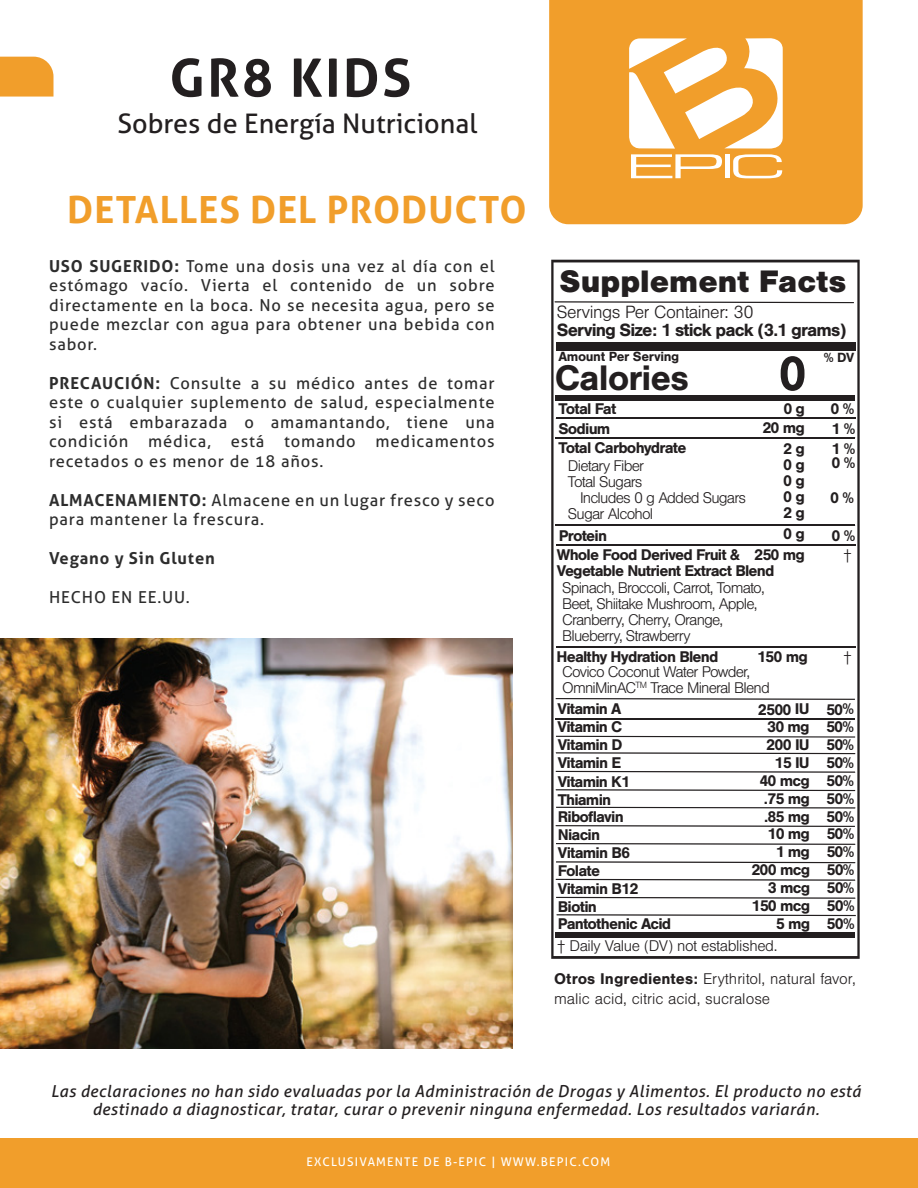
<style>
.page{position:relative;width:918px;height:1188px;background:#fff}
.page>*{position:absolute;margin:0;border:0;box-sizing:border-box;transform-origin:0 0}
.t1{font:700 52.5px "Aller";letter-spacing:.05em;color:#231f20}
.t2{font:700 50.7px "Nimbus San";color:#231f20}
.t3{font:700 37.5px "Aller";letter-spacing:.025em;color:#f19e2b}
.t4{font:700 36.9px "Nimbus San";letter-spacing:-.025em;color:#231f20}
.t5{font:900 32.25px "Nimbus San";color:#231f20}
.t6{font:27px "Aller";color:#231f20}
.t7{font:700 18.45px "Nimbus San";letter-spacing:-.05em;color:#231f20}
.t8{font:300 18.45px "Nimbus San";letter-spacing:-.025em;color:#231f20}
.t9{font:16.5px/19.5px "Aller";letter-spacing:.05em;color:#2d2d2d;text-align:justify}
.t10{font:italic 16.5px/18px "Aller";letter-spacing:.025em;color:#231f20;text-align:center}
.t11{font:700 16.5px "Aller";letter-spacing:.05em;color:#2d2d2d}
.t12{font:300 16.2px/19.4px "Nimbus San";color:#231f20}
.t13{font:700 16.05px/17.9px "Nimbus San";letter-spacing:-.05em;color:#231f20}
.t14{font:300 16.05px/16px "Nimbus San";letter-spacing:-.05em;color:#231f20}
.t15{font:300 16.05px "Nimbus San";letter-spacing:-.025em;color:#231f20}
.t16{font:700 13.8px "Nimbus San";letter-spacing:-.025em;color:#231f20}
.t17{font:12px "Aller";letter-spacing:.1em;color:#fff}
.s1{font-weight:700}
</style>
<div class="page">
<div style="left:549px;top:0;width:314px;height:224px;background:#f19e2b"></div>
<div style="left:0;top:1138px;width:918px;height:50px;background:#f19e2b"></div>
<div style="left:0;top:57px;width:53px;height:40px;background:#f19e2b"></div>
<svg style="left:629px;top:38px;width:154px;height:140px"></svg>
<img style="left:0;top:638px;width:513px;height:410px">
<svg style="left:551px;top:260px;width:309px;height:699px"></svg>
<svg style="left:555px;top:301px;width:299px;height:2px"></svg>
<div style="left:556px;top:342px;width:299px;height:8px;background:#231f20"></div>
<div style="left:556px;top:395px;width:299px;height:5px;background:#231f20"></div>
<hr style="left:556px;top:417px;width:299px;height:2px;background:#231f20">
<hr style="left:557px;top:544px;width:299px;height:2px;background:#231f20">
<hr style="left:556px;top:437px;width:299px;height:2px;background:#231f20">
<div style="left:556px;top:932px;width:299px;height:5px;background:#231f20"></div>
<hr style="left:557px;top:647px;width:299px;height:1px;background:#231f20">
<svg style="left:556px;top:698px;width:299px;height:2px"></svg>
<hr style="left:556px;top:718px;width:299px;height:1px;background:#231f20">
<svg style="left:556px;top:736px;width:299px;height:2px"></svg>
<svg style="left:556px;top:752px;width:299px;height:2px"></svg>
<svg style="left:556px;top:771px;width:299px;height:2px"></svg>
<svg style="left:556px;top:789px;width:299px;height:2px"></svg>
<svg style="left:556px;top:807px;width:299px;height:2px"></svg>
<svg style="left:556px;top:825px;width:299px;height:2px"></svg>
<svg style="left:556px;top:861px;width:299px;height:2px"></svg>
<svg style="left:556px;top:843px;width:299px;height:2px"></svg>
<svg style="left:556px;top:879px;width:299px;height:2px"></svg>
<svg style="left:556px;top:897px;width:299px;height:2px"></svg>
<hr style="left:556px;top:525px;width:299px;height:1px;background:#231f20">
<svg style="left:557px;top:914px;width:299px;height:2px"></svg>
<h1 class="t1" style="left:169px;top:46px;width:243px">GR8 KIDS</h1>
<h3 class="t6" style="left:117px;top:107px;width:362px">Sobres de Energía Nutricional</h3>
<h3 class="t3" style="left:67px;top:187px;width:461px">DETALLES DEL PRODUCTO</h3>
<p class="t9" style="left:49px;top:256px;width:447px"><span class="s1">USO SUGERIDO:</span> Tome una dosis una vez al día con el estómago vacío. Vierta el contenido de un sobre directamente en la boca. No se necesita agua, pero se puede mezclar con agua para obtener una bebida con sabor.</p>
<p class="t9" style="left:49px;top:373px;width:447px"><span class="s1">PRECAUCIÓN:</span> Consulte a su médico antes de tomar este o cualquier suplemento de salud, especialmente si está embarazada o amamantando, tiene una condición médica, está tomando medicamentos recetados o es menor de 18 años.</p>
<p class="t9" style="left:49px;top:490px;width:447px"><span class="s1">ALMACENAMIENTO:</span> Almacene en un lugar fresco y seco para mantener la frescura.</p>
<p class="t11" style="left:49px;top:548px;width:167px">Vegano y Sin Gluten</p>
<p class="t9" style="left:49px;top:588px;width:142px">HECHO EN EE.UU.</p>
<h3 class="t5" style="left:560px;top:263px;width:288px">Supplement Facts</h3>
<p class="t8" style="left:557px;top:302px;width:198px">Servings Per Container: 30</p>
<p class="t7" style="left:557px;top:319px;width:291px">Serving Size: 1 stick pack (3.1 grams)</p>
<p class="t16" style="left:558px;top:348px;width:122px">Amount Per Serving</p>
<p class="t16" style="left:824px;top:349px;width:32px">% DV</p>
<p class="t13" style="left:558px;top:398px;width:59px;line-height:20.5px">Total Fat<br>Sodium</p>
<p class="t13" style="left:558px;top:439px;width:130px">Total Carbohydrate</p>
<h3 class="t4" style="left:555px;top:357px;width:136px">Calories</h3>
<h2 class="t2" style="left:778px;top:345px;width:30px">0</h2>
<p class="t13" style="left:783px;top:400px;width:23px">0 g</p>
<p class="t13" style="left:831px;top:400px;width:25px">0 %</p>
<p class="t13" style="left:762px;top:418px;width:44px;line-height:20.5px;text-align:right">20 mg<br>2 g</p>
<p class="t13" style="left:783px;top:457px;width:23px;line-height:16px;text-align:justify">0 g 0 g 0 g 2 g</p>
<p class="t13" style="left:832px;top:420px;width:25px;line-height:19.2px">1 %<br>1 %</p>
<p class="t13" style="left:832px;top:454px;width:25px">0 %</p>
<p class="t13" style="left:830px;top:489px;width:25px">0 %</p>
<p class="t14" style="left:568px;top:458px;width:78px">Dietary Fiber</p>
<p class="t14" style="left:568px;top:474px;width:76px">Total Sugars</p>
<p class="t14" style="left:580px;top:490px;width:168px">Includes 0 g Added Sugars</p>
<p class="t14" style="left:568px;top:506px;width:87px">Sugar Alcohol</p>
<p class="t13" style="left:557px;top:546px;width:219px;line-height:16px">Whole Food Derived Fruit &amp;<br>Vegetable Nutrient Extract Blend</p>
<p class="t13" style="left:754px;top:524px;width:52px;line-height:20.1px;text-align:right">0 g<br>250 mg</p>
<p class="t13" style="left:832px;top:527px;width:25px">0 %</p>
<p class="t13" style="left:559px;top:527px;width:50px">Protein</p>
<p class="t14" style="left:843px;top:547px;width:10px">†</p>
<p class="t14" style="left:562px;top:580px;width:204px">Spinach, Broccoli, Carrot, Tomato,<br>Beet, Shiitake Mushroom, Apple,<br>Cranberry, Cherry, Orange,<br>Blueberry, Strawberry</p>
<p class="t14" style="left:562px;top:664px;width:209px">Covico Coconut Water Powder,<br>OmniMinAC<sup>TM</sup> Trace Mineral Blend</p>
<p class="t13" style="left:558px;top:700px;width:65px">Vitamin A</p>
<p class="t13" style="left:826px;top:700px;width:30px;text-align:justify">50% 50% 50% 50% 50% 50% 50% 50% 50% 50% 50% 50% 50%</p>
<p class="t13" style="left:757px;top:648px;width:52px">150 mg</p>
<p class="t14" style="left:843px;top:649px;width:10px">†</p>
<p class="t13" style="left:557px;top:648px;width:163px">Healthy Hydration Blend</p>
<p class="t13" style="left:751px;top:700px;width:60px;text-align:right">2500 IU<br>30 mg<br>200 IU<br>15 IU<br>40 mcg .75 mg .85 mg<br>10 mg<br>1 mg<br>200 mcg<br>3 mcg<br>150 mcg<br>5 mg</p>
<p class="t13" style="left:558px;top:718px;width:115px">Vitamin C<br>Vitamin D<br>Vitamin E<br>Vitamin K1<br>Thiamin<br>Riboflavin<br>Niacin<br>Vitamin B6<br>Folate<br>Vitamin B12<br>Biotin<br>Pantothenic Acid</p>
<p class="t15" style="left:557px;top:937px;width:222px">† Daily Value (DV) not established.</p>
<p class="t12" style="left:554px;top:970px;width:303px"><span class="s1">Otros Ingredientes:</span> Erythritol, natural favor, malic acid, citric acid, sucralose</p>
<p class="t10" style="left:51px;top:1082px;width:812px">Las declaraciones no han sido evaluadas por la Administración de Drogas y Alimentos. El producto no está destinado a diagnosticar, tratar, curar o prevenir ninguna enfermedad. Los resultados variarán.</p>
<p class="t17" style="left:307px;top:1154px;width:305px">EXCLUSIVAMENTE DE B-EPIC | WWW.BEPIC.COM</p>
</div>
